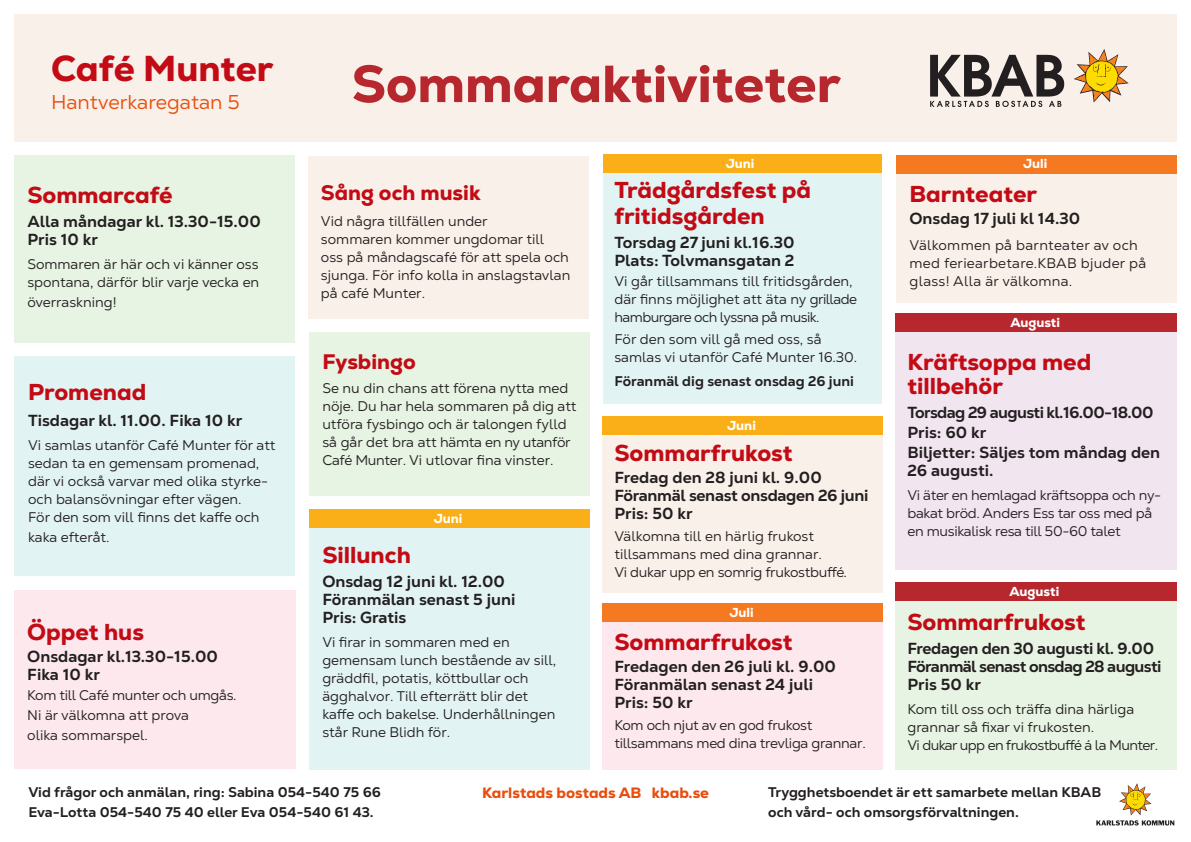
<style>
.page{position:relative;width:1191px;height:842px;background:#fff}
.page>*{position:absolute;margin:0;border:0;box-sizing:border-box;transform-origin:0 0}
.t1{font:800 52px "Nexa";color:#b7282e}
.t2{font:800 36px "Nexa";letter-spacing:-.005em;color:#c30b15}
.t3{font:800 23px "Nexa";color:#c30b15}
.t4{font:800 21px "Nexa";color:#c30b15}
.t5{font:20px "Nexa Text";color:#e84e0d}
.t6{font:800 16px/18px "Nexa Text";color:#231f20}
.t7{font:800 16px "Nexa Text";letter-spacing:-.04em;color:#231f20}
.t8{font:800 16px "Nexa Text";letter-spacing:-.02em;color:#231f20}
.t9{font:800 15px "Nexa";color:#e84e0d}
.t10{font:14px/18px "Nexa Text";color:#231f20}
.t11{font:14px/18px "Nexa Text";letter-spacing:-.02em;color:#231f20}
.t12{font:800 14px "Nexa Text";color:#231f20}
.t13{font:14px/18px "Nexa Text";letter-spacing:.02em;color:#231f20}
.t14{font:14px "Nexa Text";letter-spacing:-.04em;color:#231f20}
.t15{font:800 13px "Nexa";color:#fff}
</style>
<div class="page">
<div style="left:602px;top:417px;width:281px;height:176px;background:#f9f0e9"></div>
<div style="left:896px;top:155px;width:280px;height:148px;background:#f9f0e9"></div>
<div style="left:602px;top:604px;width:281px;height:166px;background:#fce8ed"></div>
<div style="left:309px;top:332px;width:280px;height:163px;background:#e7f3e3"></div>
<div style="left:308px;top:156px;width:280px;height:162px;background:#f9f0e9"></div>
<div style="left:14px;top:14px;width:1162px;height:128px;background:#f9f0e9"></div>
<svg style="left:930px;top:55px;width:134px;height:52px"></svg>
<svg style="left:1074px;top:49px;width:54px;height:53px"></svg>
<div style="left:14px;top:155px;width:280px;height:187px;background:#e7f3e3"></div>
<div style="left:14px;top:356px;width:280px;height:220px;background:#e2f3f4"></div>
<div style="left:14px;top:591px;width:282px;height:178px;background:#fce8ed"></div>
<div style="left:309px;top:509px;width:280px;height:261px;background:#e2f3f4"></div>
<div style="left:603px;top:155px;width:278px;height:248px;background:#e2f3f4"></div>
<div style="left:895px;top:314px;width:281px;height:256px;background:#f1e5f0"></div>
<div style="left:895px;top:582px;width:281px;height:188px;background:#e7f3e3"></div>
<svg style="left:1096px;top:783px;width:78px;height:42px"></svg>
<div style="left:309px;top:509px;width:280px;height:18px;background:#faaf18"></div>
<div style="left:603px;top:417px;width:280px;height:18px;background:#faaf18"></div>
<div style="left:603px;top:155px;width:278px;height:18px;background:#faaf18"></div>
<div style="left:895px;top:314px;width:281px;height:18px;background:#b7282e"></div>
<div style="left:895px;top:582px;width:281px;height:19px;background:#b7282e"></div>
<div style="left:603px;top:604px;width:280px;height:18px;background:#f47921"></div>
<div style="left:896px;top:155px;width:280px;height:18px;background:#f47921"></div>
<p class="t2" style="left:51px;top:45px;width:224px">Café Munter</p>
<p class="t5" style="left:51px;top:89px;width:190px">Hantverkaregatan 5</p>
<p class="t3" style="left:27px;top:180px;width:147px">Sommarcafé</p>
<p class="t6" style="left:27px;top:212px;width:235px">Alla måndagar kl. 13.30-15.00</p>
<p class="t6" style="left:27px;top:230px;width:72px">Pris 10 kr</p>
<p class="t10" style="left:27px;top:255px;width:233px">Sommaren är här och vi känner oss spontana, därför blir varje vecka en</p>
<p class="t10" style="left:27px;top:293px;width:91px">överraskning!</p>
<p class="t3" style="left:28px;top:377px;width:120px">Promenad</p>
<p class="t6" style="left:28px;top:411px;width:216px">Tisdagar kl. 11.00. Fika 10 kr</p>
<p class="t10" style="left:28px;top:436px;width:249px">Vi samlas utanför Café Munter för att sedan ta en gemensam promenad, där vi också varvar med olika styrke&shy;och balansövningar efter vägen.</p>
<p class="t10" style="left:28px;top:507px;width:233px;line-height:20px">För den som vill finns det kaffe och kaka efteråt.</p>
<p class="t3" style="left:27px;top:617px;width:118px">Öppet hus</p>
<p class="t6" style="left:27px;top:647px;width:192px">Onsdagar kl.13.30-15.00</p>
<p class="t6" style="left:27px;top:665px;width:74px">Fika 10 kr</p>
<p class="t11" style="left:27px;top:686px;width:211px">Kom till Café munter och umgås.</p>
<p class="t10" style="left:27px;top:706px;width:163px">Ni är välkomna att prova</p>
<p class="t10" style="left:27px;top:726px;width:122px">olika sommarspel.</p>
<p class="t1" style="left:351px;top:50px;width:490px">Sommaraktiviteter</p>
<p class="t4" style="left:321px;top:179px;width:161px">Sång och musik</p>
<p class="t10" style="left:321px;top:212px;width:168px">Vid några tillfällen under</p>
<p class="t10" style="left:321px;top:230px;width:251px">sommaren kommer ungdomar till<br>oss på måndagscafé för att spela och sjunga. För info kolla in anslagstavlan på café Munter.</p>
<p class="t4" style="left:322px;top:349px;width:95px">Fysbingo</p>
<p class="t10" style="left:322px;top:379px;width:256px">Se nu din chans att förena nytta med nöje. Du har hela sommaren på dig att utföra fysbingo och är talongen fylld så går det bra att hämta en ny utanför Café Munter. Vi utlovar fina vinster.</p>
<p class="t15" style="left:434px;top:510px;width:30px">Juni</p>
<p class="t3" style="left:322px;top:540px;width:90px">Sillunch</p>
<p class="t6" style="left:322px;top:572px;width:184px">Onsdag 12 juni kl. 12.00</p>
<p class="t6" style="left:322px;top:590px;width:195px">Föranmälan senast 5 juni</p>
<p class="t6" style="left:322px;top:608px;width:85px">Pris: Gratis</p>
<p class="t10" style="left:322px;top:633px;width:189px">Vi firar in sommaren med en</p>
<p class="t10" style="left:322px;top:651px;width:235px">gemensam lunch bestående av sill, gräddfil, potatis, köttbullar och</p>
<p class="t10" style="left:322px;top:687px;width:207px">ägghalvor. Till efterrätt blir det</p>
<p class="t10" style="left:322px;top:705px;width:234px">kaffe och bakelse. Underhållningen står Rune Blidh för.</p>
<p class="t15" style="left:725px;top:155px;width:30px">Juni</p>
<p class="t3" style="left:614px;top:175px;width:198px">Trädgårdsfest på</p>
<p class="t3" style="left:614px;top:201px;width:152px">fritidsgården</p>
<p class="t6" style="left:614px;top:234px;width:182px">Torsdag 27 juni kl.16.30</p>
<p class="t6" style="left:614px;top:252px;width:181px">Plats: Tolvmansgatan 2</p>
<p class="t10" style="left:614px;top:272px;width:244px">Vi går tillsammans till fritidsgården, där finns möjlighet att äta ny grillade hamburgare och lyssna på musik.</p>
<p class="t10" style="left:614px;top:330px;width:209px">För den som vill gå med oss, så</p>
<p class="t10" style="left:614px;top:348px;width:244px">samlas vi utanför Café Munter 16.30.</p>
<p class="t12" style="left:614px;top:373px;width:241px">Föranmäl dig senast onsdag 26 juni</p>
<p class="t15" style="left:727px;top:417px;width:30px">Juni</p>
<p class="t3" style="left:614px;top:439px;width:180px">Sommarfrukost</p>
<p class="t6" style="left:614px;top:469px;width:209px">Fredag den 28 juni kl. 9.00</p>
<p class="t8" style="left:614px;top:486px;width:256px">Föranmäl senast onsdagen 26 juni</p>
<p class="t6" style="left:614px;top:505px;width:80px">Pris: 50 kr</p>
<p class="t10" style="left:614px;top:527px;width:201px">Välkomna till en härlig frukost</p>
<p class="t10" style="left:614px;top:545px;width:209px">tillsammans med dina grannar.</p>
<p class="t11" style="left:614px;top:563px;width:234px">Vi dukar upp en somrig frukostbuffé.</p>
<p class="t15" style="left:729px;top:604px;width:26px">Juli</p>
<p class="t3" style="left:614px;top:627px;width:180px">Sommarfrukost</p>
<p class="t6" style="left:614px;top:657px;width:223px">Fredagen den 26 juli kl. 9.00</p>
<p class="t6" style="left:614px;top:675px;width:200px">Föranmälan senast 24 juli</p>
<p class="t6" style="left:614px;top:693px;width:80px">Pris: 50 kr</p>
<p class="t11" style="left:614px;top:716px;width:199px">Kom och njut av en god frukost</p>
<p class="t11" style="left:614px;top:734px;width:253px">tillsammans med dina trevliga grannar.</p>
<p class="t15" style="left:1023px;top:155px;width:26px">Juli</p>
<p class="t3" style="left:909px;top:180px;width:129px">Barnteater</p>
<p class="t6" style="left:909px;top:210px;width:172px">Onsdag 17 juli kl 14.30</p>
<p class="t13" style="left:909px;top:236px;width:238px">Välkommen på barnteater av och med feriearbetare.KBAB bjuder på glass! Alla är välkomna.</p>
<p class="t15" style="left:1010px;top:314px;width:51px">Augusti</p>
<p class="t3" style="left:907px;top:347px;width:185px">Kräftsoppa med</p>
<p class="t3" style="left:907px;top:371px;width:97px">tillbehör</p>
<p class="t7" style="left:907px;top:402px;width:248px">Torsdag 29 augusti kl.16.00-18.00</p>
<p class="t6" style="left:907px;top:423px;width:80px">Pris: 60 kr</p>
<p class="t6" style="left:907px;top:443px;width:254px">Biljetter: Säljes tom måndag den<br>26 augusti.</p>
<p class="t11" style="left:907px;top:486px;width:255px">Vi äter en hemlagad kräftsoppa och ny&shy;bakat bröd. Anders Ess tar oss med på en musikalisk resa till 50-60 talet</p>
<p class="t15" style="left:1009px;top:583px;width:51px">Augusti</p>
<p class="t3" style="left:907px;top:607px;width:180px">Sommarfrukost</p>
<p class="t8" style="left:907px;top:638px;width:248px">Fredagen den 30 augusti kl. 9.00</p>
<p class="t7" style="left:907px;top:656px;width:256px">Föranmäl senast onsdag 28 augusti</p>
<p class="t6" style="left:907px;top:675px;width:75px">Pris 50 kr</p>
<p class="t10" style="left:907px;top:700px;width:228px">Kom till oss och träffa dina härliga grannar så fixar vi frukosten.</p>
<p class="t14" style="left:907px;top:736px;width:252px">Vi dukar upp en frukostbuffé á la Munter.</p>
<p class="t12" style="left:28px;top:783px;width:354px">Vid frågor och anmälan, ring: Sabina 054-540 75 66</p>
<p class="t12" style="left:28px;top:803px;width:347px">Eva-Lotta 054-540 75 40 eller Eva 054-540 61 43.</p>
<p class="t9" style="left:482px;top:783px;width:228px">Karlstads bostads AB kbab.se</p>
<p class="t12" style="left:768px;top:783px;width:334px">Trygghetsboendet är ett samarbete mellan KBAB</p>
<p class="t12" style="left:768px;top:803px;width:252px">och vård- och omsorgsförvaltningen.</p>
</div>
